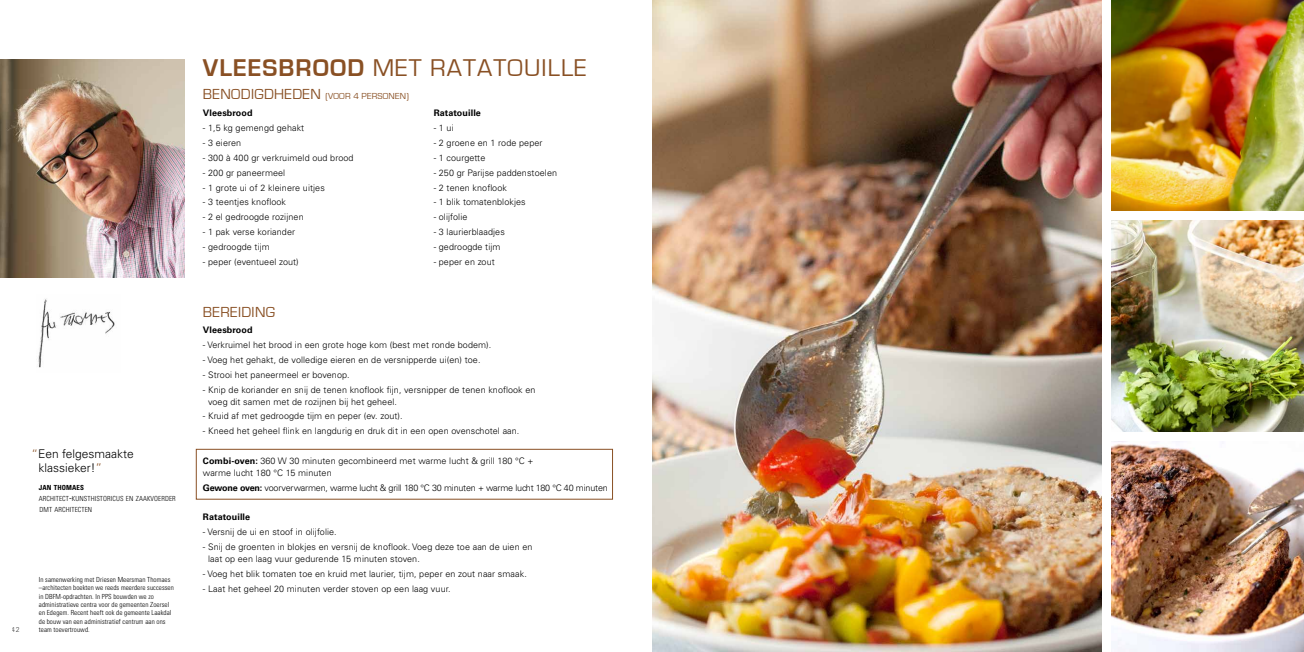
<style>
.page{position:relative;width:1304px;height:652px;background:#fff}
.page>*{position:absolute;margin:0;border:0;box-sizing:border-box;transform-origin:0 0}
.t1{font:25px "Eurostile";letter-spacing:.045em;color:#895024}
.t2{font:15px "Eurostile";letter-spacing:.025em;color:#895024}
.t3{font:300 12px/14px "Univers LT Std";color:#000}
.t4{font:300 9px/12px "Univers LT Std";letter-spacing:.01em;color:#000}
.t5{font:300 9px "Univers LT Std";letter-spacing:-.02em;color:#000}
.t6{font:700 9px "Univers LT Std";letter-spacing:.01em;color:#000}
.t7{font:9px "Eurostile";letter-spacing:.025em;color:#895024}
.t8{font:300 condensed 7px/8.4px "Univers LT Std";letter-spacing:.01em;color:#000}
.t9{font:300 condensed 7px/11px "Univers LT Std";letter-spacing:.015em;color:#000}
.t10{font:300 7px "Univers LT Std";color:#000}
.s1{color:#895024}
.s2{font-weight:700}
.s3{font-size:10px}
.s4{font-size:15px}
</style>
<div class="page">
<img style="left:38px;top:298px;width:77px;height:70px">
<img style="left:0;top:60px;width:185px;height:218px">
<div style="left:196px;top:449px;width:417px;height:50px;border:1px solid #895024"></div>
<img style="left:652px;top:0;width:449px;height:652px">
<img style="left:1111px;top:0;width:193px;height:210px">
<img style="left:1111px;top:221px;width:193px;height:210px">
<img style="left:1111px;top:444px;width:193px;height:208px">
<h3 class="t3" style="left:39px;top:447px;width:97px;text-indent:-7px"><span class="s1">“</span>Een felgesmaakte klassieker!<span class="s1">”</span></h3>
<p class="t9" style="left:39px;top:482px;width:138px"><span class="s2">JAN THOMAES<br></span>ARCHITECT<span class="s3">-</span>KUNSTHISTORICUS EN ZAAKVOERDER<br>DMT ARCHITECTEN</p>
<p class="t10" style="left:12px;top:625px;width:9px">42</p>
<p class="t8" style="left:39px;top:575px;width:137px">In samenwerking met Driesen Meersman Thomaes –architecten boekten we reeds meerdere successen in DBFM-opdrachten. In PPS bouwden we zo administratieve centra voor de gemeenten Zoersel en Edegem. Recent heeft ook de gemeente Laakdal de bouw van een administratief centrum aan ons team toevertrouwd.</p>
<h1 class="t1" style="left:203px;top:55px;width:385px"><span class="s2">VLEESBROOD</span> MET RATATOUILLE</h1>
<p class="t7" style="left:203px;top:91px;width:207px"><span class="s4">BENODIGDHEDEN</span> (VOOR 4 PERSONEN)</p>
<p class="t6" style="left:203px;top:108px;width:51px">Vleesbrood</p>
<p class="t4" style="left:203px;top:122px;width:103px">- 1,5 kg gemengd gehakt</p>
<p class="t4" style="left:203px;top:137px;width:40px">- 3 eieren</p>
<p class="t4" style="left:203px;top:152px;width:152px">- 300 à 400 gr verkruimeld oud brood</p>
<p class="t4" style="left:203px;top:167px;width:84px">- 200 gr paneermeel</p>
<p class="t4" style="left:203px;top:181px;width:123px">- 1 grote ui of 2 kleinere uitjes</p>
<p class="t4" style="left:203px;top:196px;width:85px">- 3 teentjes knoflook</p>
<p class="t4" style="left:203px;top:211px;width:102px">- 2 el gedroogde rozijnen</p>
<p class="t4" style="left:203px;top:226px;width:94px">- 1 pak verse koriander</p>
<p class="t4" style="left:203px;top:241px;width:68px">- gedroogde tijm</p>
<p class="t4" style="left:203px;top:256px;width:97px">- peper (eventueel zout)</p>
<p class="t6" style="left:434px;top:108px;width:49px">Ratatouille</p>
<p class="t4" style="left:434px;top:122px;width:21px">- 1 ui</p>
<p class="t4" style="left:434px;top:137px;width:110px">- 2 groene en 1 rode peper</p>
<p class="t4" style="left:434px;top:152px;width:53px">- 1 courgette</p>
<p class="t4" style="left:434px;top:167px;width:125px">- 250 gr Parijse paddenstoelen</p>
<p class="t4" style="left:434px;top:181px;width:75px">- 2 tenen knoflook</p>
<p class="t4" style="left:434px;top:196px;width:94px">- 1 blik tomatenblokjes</p>
<p class="t4" style="left:434px;top:211px;width:35px">- olijfolie</p>
<p class="t4" style="left:434px;top:226px;width:73px">- 3 laurierblaadjes</p>
<p class="t4" style="left:434px;top:241px;width:68px">- gedroogde tijm</p>
<p class="t4" style="left:434px;top:255px;width:63px">- peper en zout</p>
<h2 class="t2" style="left:203px;top:304px;width:74px">BEREIDING</h2>
<p class="t6" style="left:203px;top:325px;width:51px">Vleesbrood</p>
<p class="t4" style="left:203px;top:339px;width:290px">- Verkruimel het brood in een grote hoge kom (best met ronde bodem).</p>
<p class="t4" style="left:203px;top:354px;width:279px">- Voeg het gehakt, de volledige eieren en de versnipperde ui(en) toe.</p>
<p class="t4" style="left:203px;top:368px;width:148px">- Strooi het paneermeel er bovenop.</p>
<p class="t4" style="left:208px;top:383px;width:329px;text-indent:-5px">- Knip de koriander en snij de tenen knoflook fijn, versnipper de tenen knoflook en voeg dit samen met de rozijnen bij het geheel.</p>
<p class="t4" style="left:203px;top:410px;width:201px">- Kruid af met gedroogde tijm en peper (ev. zout).</p>
<p class="t4" style="left:203px;top:425px;width:318px">- Kneed het geheel flink en langdurig en druk dit in een open ovenschotel aan.</p>
<p class="t4" style="left:203px;top:455px;width:332px"><span class="s2">Combi-oven:</span> 360 W 30 minuten gecombineerd met warme lucht &amp; grill 180 °C + warme lucht 180 °C 15 minuten</p>
<p class="t5" style="left:203px;top:482px;width:406px"><span class="s2">Gewone oven:</span> voorverwarmen, warme lucht &amp; grill 180 °C 30 minuten + warme lucht 180 °C 40 minuten</p>
<p class="t6" style="left:203px;top:512px;width:49px">Ratatouille</p>
<p class="t4" style="left:203px;top:526px;width:135px">- Versnij de ui en stoof in olijfolie.</p>
<p class="t4" style="left:208px;top:541px;width:326px;text-indent:-5px">- Snij de groenten in blokjes en versnij de knoflook. Voeg deze toe aan de uien en laat op een laag vuur gedurende 15 minuten stoven.</p>
<p class="t4" style="left:203px;top:568px;width:325px">- Voeg het blik tomaten toe en kruid met laurier, tijm, peper en zout naar smaak.</p>
<p class="t4" style="left:203px;top:582px;width:249px">- Laat het geheel 20 minuten verder stoven op een laag vuur.</p>
</div>
